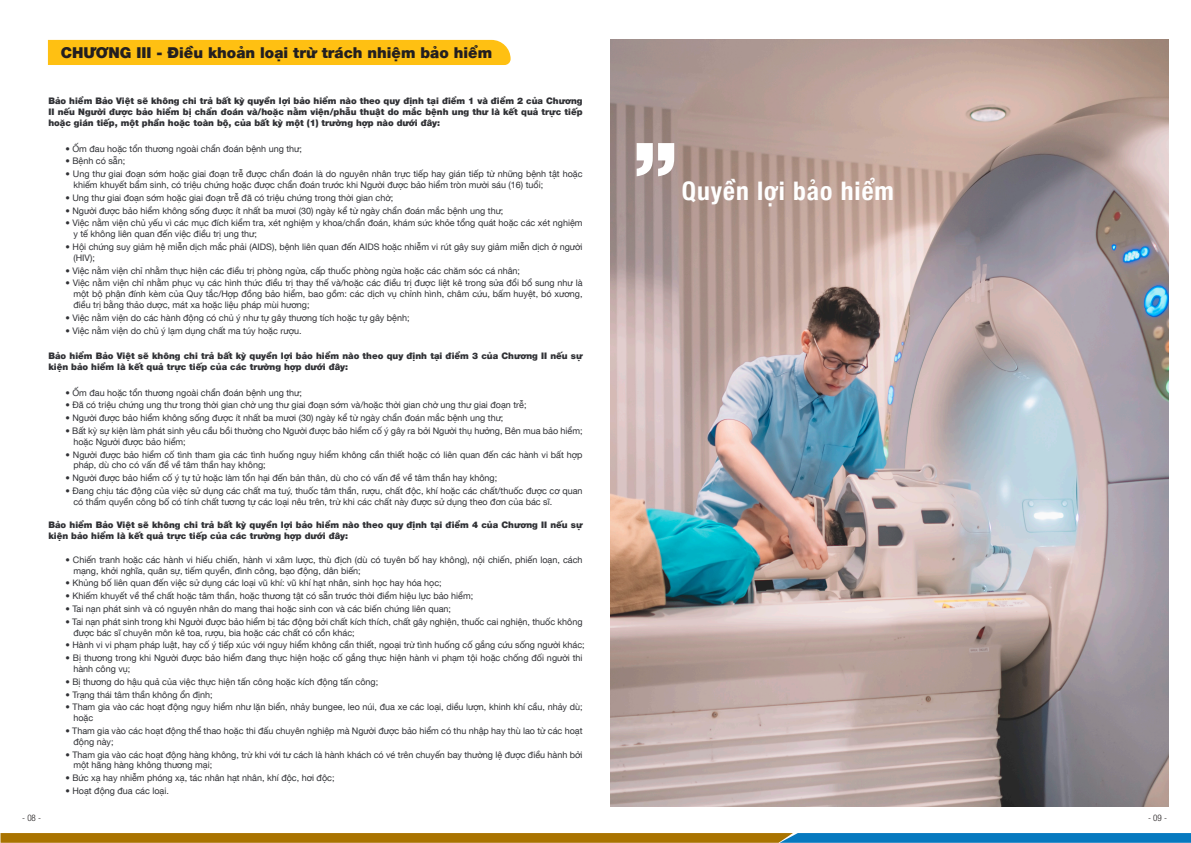
<style>
.page{position:relative;width:1191px;height:843px;background:#fff}
.page>*{position:absolute;margin:0;border:0;box-sizing:border-box;transform-origin:0 0}
.t1{font:900 87.7px "Helvetica Vn";color:#fff}
.t2{font:700 condensed 25.6px "Helvetica Vn";letter-spacing:.04em;color:#fff}
.t3{font:900 15px "Helvetica Vn";color:#231f20}
.t4{font:9px/10.8px "Helvetica Vn";color:#303135}
.t5{font:900 9px/10.8px "Helvetica Vn";color:#303135}
.t6{font:300 condensed 9px "Helvetica Vn";color:#231f20}
.s1{font-weight:700}
</style>
<div class="page">
<img style="left:610px;top:40px;width:558px;height:766px">
<svg style="left:0;top:833px;width:1191px;height:10px;background:#757845"></svg>
<div style="left:48px;top:40px;width:462px;height:25px;background:#ffc012"></div>
<h3 class="t3" style="left:61px;top:41px;width:433px">CHƯƠNG III - Điều khoản loại trừ trách nhiệm bảo hiểm</h3>
<p class="t5" style="left:48px;top:95px;width:535px;text-align:justify">Bảo hiểm Bảo Việt sẽ không chi trả bất kỳ quyền lợi bảo hiểm nào theo quy định tại điểm 1 và điểm 2 của Chương II nếu Người được bảo hiểm bị chẩn đoán và/hoặc nằm viện/phẫu thuật do mắc bệnh ung thư là kết quả trực tiếp hoặc gián tiếp, một phần hoặc toàn bộ, của bất kỳ một (1) trường hợp nào dưới đây:</p>
<p class="t4" style="left:65px;top:142px;width:238px"><span class="s1">•</span> Ốm đau hoặc tổn thương ngoài chẩn đoán bệnh ung thư;</p>
<p class="t4" style="left:65px;top:155px;width:61px">• Bệnh có sẵn;</p>
<p class="t4" style="left:73px;top:168px;width:510px;text-indent:-8px">• Ung thư giai đoạn sớm hoặc giai đoạn trễ được chẩn đoán là do nguyên nhân trực tiếp hay gián tiếp từ những bệnh tật hoặc khiếm khuyết bẩm sinh, có triệu chứng hoặc được chẩn đoán trước khi Người được bảo hiểm tròn mười sáu (16) tuổi;</p>
<p class="t4" style="left:65px;top:191px;width:329px">• Ung thư giai đoạn sớm hoặc giai đoạn trễ đã có triệu chứng trong thời gian chờ;</p>
<p class="t4" style="left:65px;top:204px;width:439px">• Người được bảo hiểm không sống được ít nhất ba mươi (30) ngày kể từ ngày chẩn đoán mắc bệnh ung thư;</p>
<p class="t4" style="left:73px;top:217px;width:510px;text-indent:-8px">• Việc nằm viện chủ yếu vì các mục đích kiểm tra, xét nghiệm y khoa/chẩn đoán, khám sức khỏe tổng quát hoặc các xét nghiệm y tế không liên quan đến việc điều trị ung thư;</p>
<p class="t4" style="left:73px;top:241px;width:510px;text-indent:-8px">• Hội chứng suy giảm hệ miễn dịch mắc phải (AIDS), bệnh liên quan đến AIDS hoặc nhiễm vi rút gây suy giảm miễn dịch ở người (HIV);</p>
<p class="t4" style="left:65px;top:264px;width:456px">• Việc nằm viện chỉ nhằm thực hiện các điều trị phòng ngừa, cấp thuốc phòng ngừa hoặc các chăm sóc cá nhân;</p>
<p class="t4" style="left:73px;top:277px;width:510px;text-align:justify;text-indent:-8px">• Việc nằm viện chỉ nhằm phục vụ các hình thức điều trị thay thế và/hoặc các điều trị được liệt kê trong sửa đổi bổ sung như là một bộ phận đính kèm của Quy tắc/Hợp đồng bảo hiểm, bao gồm: các dịch vụ chỉnh hình, châm cứu, bấm huyệt, bó xương, điều trị bằng thảo dược, mát xa hoặc liệu pháp mùi hương;</p>
<p class="t4" style="left:65px;top:311px;width:346px">• Việc nằm viện do các hành động có chủ ý như tự gây thương tích hoặc tự gây bệnh;</p>
<p class="t4" style="left:65px;top:324px;width:238px">• Việc nằm viện do chủ ý lạm dụng chất ma túy hoặc rượu.</p>
<p class="t5" style="left:48px;top:350px;width:535px">Bảo hiểm Bảo Việt sẽ không chi trả bất kỳ quyền lợi bảo hiểm nào theo quy định tại điểm 3 của Chương II nếu sự kiện bảo hiểm là kết quả trực tiếp của các trường hợp dưới đây:</p>
<p class="t4" style="left:65px;top:386px;width:238px">• Ốm đau hoặc tổn thương ngoài chẩn đoán bệnh ung thư;</p>
<p class="t4" style="left:65px;top:399px;width:462px">• Đã có triệu chứng ung thư trong thời gian chờ ung thư giai đoạn sớm và/hoặc thời gian chờ ung thư giai đoạn trễ;</p>
<p class="t4" style="left:65px;top:412px;width:439px">• Người được bảo hiểm không sống được ít nhất ba mươi (30) ngày kể từ ngày chẩn đoán mắc bệnh ung thư;</p>
<p class="t4" style="left:73px;top:425px;width:510px;text-indent:-8px">• Bất kỳ sự kiện làm phát sinh yêu cầu bồi thường cho Người được bảo hiểm cố ý gây ra bởi Người thụ hưởng, Bên mua bảo hiểm; hoặc Người được bảo hiểm;</p>
<p class="t4" style="left:73px;top:448px;width:510px;text-indent:-8px">• Người được bảo hiểm cố tình tham gia các tình huống nguy hiểm không cần thiết hoặc có liên quan đến các hành vi bất hợp pháp, dù cho có vấn đề về tâm thần hay không;</p>
<p class="t4" style="left:65px;top:472px;width:433px">• Người được bảo hiểm cố ý tự tử hoặc làm tổn hại đến bản thân, dù cho có vấn đề về tâm thần hay không;</p>
<p class="t4" style="left:73px;top:485px;width:510px;text-indent:-8px">• Đang chịu tác động của việc sử dụng các chất ma tuý, thuốc tâm thần, rượu, chất độc, khí hoặc các chất/thuốc được cơ quan có thẩm quyền công bố có tính chất tương tự các loại nêu trên, trừ khi các chất này được sử dụng theo đơn của bác sĩ.</p>
<p class="t5" style="left:48px;top:519px;width:535px">Bảo hiểm Bảo Việt sẽ không chi trả bất kỳ quyền lợi bảo hiểm nào theo quy định tại điểm 4 của Chương II nếu sự kiện bảo hiểm là kết quả trực tiếp của các trường hợp dưới đây:</p>
<p class="t4" style="left:73px;top:553px;width:510px;text-indent:-8px">• Chiến tranh hoặc các hành vi hiếu chiến, hành vi xâm lược, thù địch (dù có tuyên bố hay không), nội chiến, phiến loạn, cách mạng, khởi nghĩa, quân sự, tiếm quyền, đình công, bạo động, dân biến;</p>
<p class="t4" style="left:65px;top:577px;width:378px">• Khủng bố liên quan đến việc sử dụng các loại vũ khí: vũ khí hạt nhân, sinh học hay hóa học;</p>
<p class="t4" style="left:65px;top:590px;width:409px">• Khiếm khuyết về thể chất hoặc tâm thần, hoặc thương tật có sẵn trước thời điểm hiệu lực bảo hiểm;</p>
<p class="t4" style="left:65px;top:603px;width:387px">• Tai nạn phát sinh và có nguyên nhân do mang thai hoặc sinh con và các biến chứng liên quan;</p>
<p class="t4" style="left:73px;top:615px;width:510px;text-indent:-8px">• Tai nạn phát sinh trong khi Người được bảo hiểm bị tác động bởi chất kích thích, chất gây nghiện, thuốc cai nghiện, thuốc không được bác sĩ chuyên môn kê toa, rượu, bia hoặc các chất có cồn khác;</p>
<p class="t4" style="left:65px;top:639px;width:521px">• Hành vi vi phạm pháp luật, hay cố ý tiếp xúc với nguy hiểm không cần thiết, ngoại trừ tình huống cố gắng cứu sống người khác;</p>
<p class="t4" style="left:73px;top:652px;width:510px;text-indent:-8px">• Bị thương trong khi Người được bảo hiểm đang thực hiện hoặc cố gắng thực hiện hành vi phạm tội hoặc chống đối người thi hành công vụ;</p>
<p class="t4" style="left:65px;top:675px;width:314px">• Bị thương do hậu quả của việc thực hiện tấn công hoặc kích động tấn công;</p>
<p class="t4" style="left:65px;top:688px;width:149px">• Trạng thái tâm thần không ổn định;</p>
<p class="t4" style="left:73px;top:701px;width:510px;text-indent:-8px">• Tham gia vào các hoạt động nguy hiểm như lặn biển, nhảy bungee, leo núi, đua xe các loại, diều lượn, khinh khí cầu, nhảy dù; hoặc</p>
<p class="t4" style="left:73px;top:725px;width:510px;text-indent:-8px">• Tham gia vào các hoạt động thể thao hoặc thi đấu chuyên nghiệp mà Người được bảo hiểm có thu nhập hay thù lao từ các hoạt động này;</p>
<p class="t4" style="left:73px;top:748px;width:510px;text-indent:-8px">• Tham gia vào các hoạt động hàng không, trừ khi với tư cách là hành khách có vé trên chuyến bay thường lệ được điều hành bởi một hãng hàng không thương mại;</p>
<p class="t4" style="left:65px;top:772px;width:271px">• Bức xạ hay nhiễm phóng xạ, tác nhân hạt nhân, khí độc, hơi độc;</p>
<p class="t4" style="left:65px;top:785px;width:105px">• Hoạt động đua các loại.</p>
<h1 class="t1" style="left:632px;top:109px;width:47px">”</h1>
<h2 class="t2" style="left:682px;top:172px;width:214px">Quyền lợi bảo hiểm</h2>
<p class="t6" style="left:22px;top:811px;width:20px">- 08 -</p>
<p class="t6" style="left:1148px;top:811px;width:20px">- 09 -</p>
</div>
